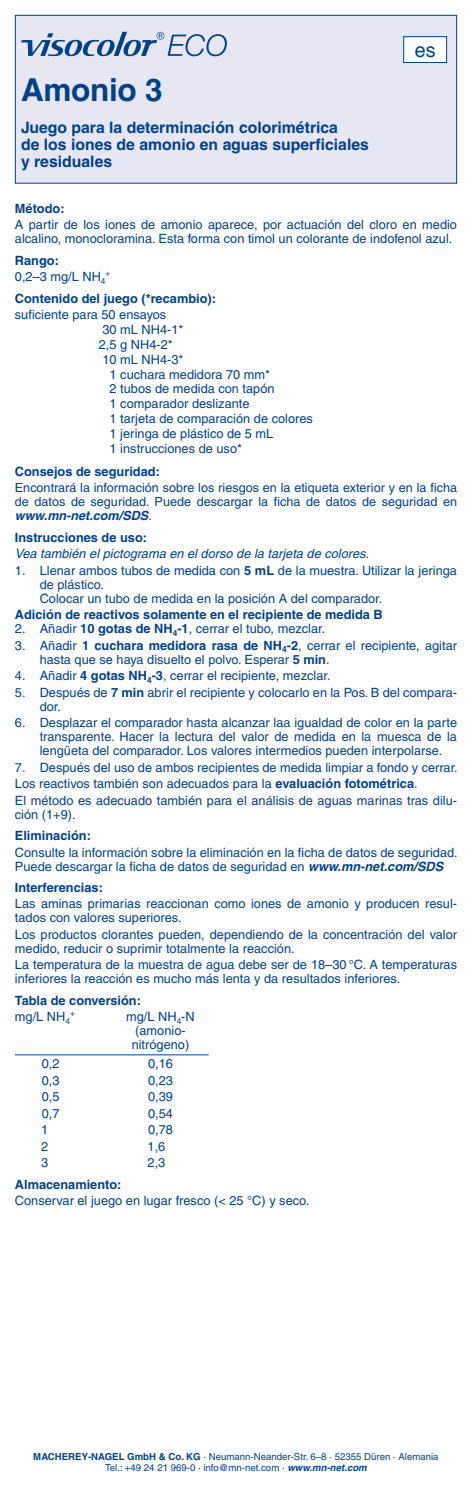
<style>
.page{position:relative;width:472px;height:1489px;background:#fff}
.page>*{position:absolute;margin:0;border:0;box-sizing:border-box;transform-origin:0 0}
.t1{font:700 31.5px "Helvetica LT Pro";letter-spacing:-.01em;color:#004189}
.t2{font:19.78px "Helvetica";color:#004189}
.t3{font:700 15.75px/17.3px "Helvetica LT Pro";color:#004189}
.t4{font:12.78px/14px "Helvetica LT Pro";color:#004189}
.t5{font:700 12.78px/16.4px "Helvetica LT Pro";color:#004189}
.t6{font:italic 12.78px "Helvetica LT Pro";color:#004189}
.t7{font:12.6px/14px "Helvetica LT Pro";color:#004189;text-align:justify}
.t8{font:9.62px/11.4px "Helvetica LT Pro";color:#004189;text-align:center}
.t9{font:8.22px "Helvetica LT Pro";color:#004189}
.s1{font-weight:700}
.s2{font-weight:700;font-style:italic}
.s3{font-weight:400}
</style>
<div class="page">
<hr style="left:15px;top:1054px;width:193px;height:1px;background:#004189">
<div style="left:15px;top:15px;width:441px;height:168px;background:#e6e7f3"></div>
<svg style="left:21px;top:32px;width:206px;height:24px"></svg>
<div style="left:15px;top:15px;width:441px;height:169px;border:1px solid #004189"></div>
<div style="left:403px;top:37px;width:43px;height:26px;background:#fff"></div>
<div style="left:403px;top:36px;width:43px;height:27px;border:1px solid #004189"></div>
<h1 class="t1" style="left:21px;top:70px;width:143px">Amonio 3</h1>
<p class="t3" style="left:21px;top:118px;width:349px">Juego para la determinación colorimétrica<br>de los iones de amonio en aguas superficiales y residuales</p>
<h2 class="t2" style="left:414px;top:34px;width:22px">es</h2>
<p class="t5" style="left:15px;top:200px;width:51px">Método:</p>
<p class="t4" style="left:15px;top:218px;width:443px">A partir de los iones de amonio aparece, por actuación del cloro en medio alcalino, monocloramina. Esta forma con timol un colorante de indofenol azul.</p>
<p class="t4" style="left:15px;top:252px;width:92px;line-height:16.4px"><span class="s1">Rango:<br></span>0,2–3 mg/L NH<sub>4</sub></p>
<p class="t9" style="left:105px;top:268px;width:6px">+</p>
<p class="t5" style="left:15px;top:290px;width:202px">Contenido del juego (*recambio):</p>
<p class="t4" style="left:15px;top:307px;width:153px">suficiente para 50 ensayos</p>
<p class="t4" style="left:102px;top:322px;width:82px">30 mL NH4-1*</p>
<p class="t4" style="left:99px;top:337px;width:75px">2,5 g NH4-2*</p>
<p class="t4" style="left:102px;top:352px;width:82px">10 mL NH4-3*</p>
<p class="t4" style="left:109px;top:367px;width:162px">1 cuchara medidora 70 mm*</p>
<p class="t4" style="left:109px;top:382px;width:166px">2 tubos de medida con tapón</p>
<p class="t4" style="left:109px;top:397px;width:141px">1 comparador deslizante</p>
<p class="t4" style="left:109px;top:411px;width:204px">1 tarjeta de comparación de colores</p>
<p class="t4" style="left:109px;top:426px;width:165px">1 jeringa de plástico de 5 mL</p>
<p class="t4" style="left:109px;top:441px;width:134px">1 instrucciones de uso*</p>
<p class="t5" style="left:15px;top:463px;width:146px">Consejos de seguridad:</p>
<p class="t7" style="left:15px;top:480px;width:443px">Encontrará la información sobre los riesgos en la etiqueta exterior y en la ficha de datos de seguridad. Puede descargar la ficha de datos de seguridad en <span class="s2">www.mn-net.com/SDS</span>.</p>
<p class="t5" style="left:15px;top:529px;width:134px">Instrucciones de uso:</p>
<p class="t6" style="left:15px;top:546px;width:355px">Vea también el pictograma en el dorso de la tarjeta de colores.</p>
<p class="t4" style="left:40px;top:563px;width:418px;text-indent:-25px">1. Llenar ambos tubos de medida con <span class="s1">5 mL</span> de la muestra. Utilizar la jeringa de plástico.<br>Colocar un tubo de medida en la posición A del comparador.</p>
<p class="t5" style="left:15px;top:606px;width:369px">Adición de reactivos solamente en el recipiente de medida B</p>
<p class="t4" style="left:15px;top:621px;width:311px">2. Añadir <span class="s1">10 gotas de NH</span><sub>4</sub><span class="s1">-1</span>, cerrar el tubo, mezclar.</p>
<p class="t4" style="left:40px;top:638px;width:418px;text-indent:-25px">3. Añadir <span class="s1">1 cuchara medidora rasa de NH</span><sub>4</sub><span class="s1">-2</span>, cerrar el recipiente, agitar hasta que se haya disuelto el polvo. Esperar <span class="s1">5 min</span>.</p>
<p class="t4" style="left:15px;top:668px;width:317px">4. Añadir <span class="s1">4 gotas NH</span><sub>4</sub><span class="s1">-3</span>, cerrar el recipiente, mezclar.</p>
<p class="t4" style="left:40px;top:685px;width:418px;text-indent:-25px">5. Después de <span class="s1">7 min</span> abrir el recipiente y colocarlo en la Pos. B del compara&shy;dor.</p>
<p class="t4" style="left:40px;top:715px;width:418px;text-align:justify;text-indent:-25px">6. Desplazar el comparador hasta alcanzar laa igualdad de color en la parte transparente. Hacer la lectura del valor de medida en la muesca de la lengüeta del comparador. Los valores intermedios pueden interpolarse.</p>
<p class="t4" style="left:15px;top:758px;width:444px;line-height:16.4px">7. Después del uso de ambos recipientes de medida limpiar a fondo y cerrar.<br>Los reactivos también son adecuados para la <span class="s1">evaluación fotométrica</span>.<br>El método es adecuado también para el análisis de aguas marinas tras dilu-</p>
<p class="t4" style="left:15px;top:807px;width:62px">ción (1+9).</p>
<p class="t5" style="left:15px;top:827px;width:77px">Eliminación:</p>
<p class="t4" style="left:15px;top:845px;width:444px">Consulte la información sobre la eliminación en la ficha de datos de seguridad.<br>Puede descargar la ficha de datos de seguridad en <span class="s2">www.mn-net.com/SDS</span></p>
<p class="t5" style="left:15px;top:879px;width:89px">Interferencias:</p>
<p class="t4" style="left:15px;top:896px;width:442px">Las aminas primarias reaccionan como iones de amonio y producen resul&shy;tados con valores superiores.</p>
<p class="t4" style="left:15px;top:927px;width:443px">Los productos clorantes pueden, dependiendo de la concentración del valor medido, reducir o suprimir totalmente la reacción.</p>
<p class="t4" style="left:15px;top:957px;width:443px">La temperatura de la muestra de agua debe ser de 18–30 °C. A temperaturas inferiores la reacción es mucho más lenta y da resultados inferiores.</p>
<p class="t5" style="left:15px;top:992px;width:127px">Tabla de conversión: <span class="s3">mg/L NH</span><sub>4</sub></p>
<p class="t9" style="left:70px;top:1008px;width:6px">+</p>
<p class="t4" style="left:126px;top:1009px;width:70px;text-align:center">mg/L NH<sub>4</sub>-N (amonio&shy;nitrógeno)</p>
<p class="t4" style="left:42px;top:1056px;width:19px">0,2</p>
<p class="t4" style="left:148px;top:1056px;width:26px">0,16</p>
<p class="t4" style="left:42px;top:1073px;width:19px">0,3</p>
<p class="t4" style="left:148px;top:1073px;width:26px">0,23</p>
<p class="t4" style="left:42px;top:1089px;width:19px">0,5</p>
<p class="t4" style="left:148px;top:1089px;width:26px">0,39</p>
<p class="t4" style="left:42px;top:1106px;width:19px">0,7</p>
<p class="t4" style="left:148px;top:1106px;width:26px">0,54</p>
<p class="t4" style="left:41px;top:1122px;width:9px">1</p>
<p class="t4" style="left:148px;top:1122px;width:26px">0,78</p>
<p class="t4" style="left:41px;top:1139px;width:9px">2</p>
<p class="t4" style="left:147px;top:1139px;width:19px">1,6</p>
<p class="t4" style="left:41px;top:1155px;width:9px">3</p>
<p class="t4" style="left:147px;top:1155px;width:19px">2,3</p>
<p class="t5" style="left:15px;top:1175px;width:108px">Almacenamiento:</p>
<p class="t4" style="left:15px;top:1193px;width:295px">Conservar el juego en lugar fresco (&lt; 25 °C) y seco.</p>
<p class="t8" style="left:33px;top:1450px;width:406px"><span class="s1">MACHEREY-NAGEL GmbH &amp; Co. KG</span> · Neumann-Neander-Str. 6–8 · 52355 Düren · Alemania<br>Tel.: +49 24 21 969-0 · info@mn-net.com · <span class="s2">www.mn-net.com</span></p>
</div>
